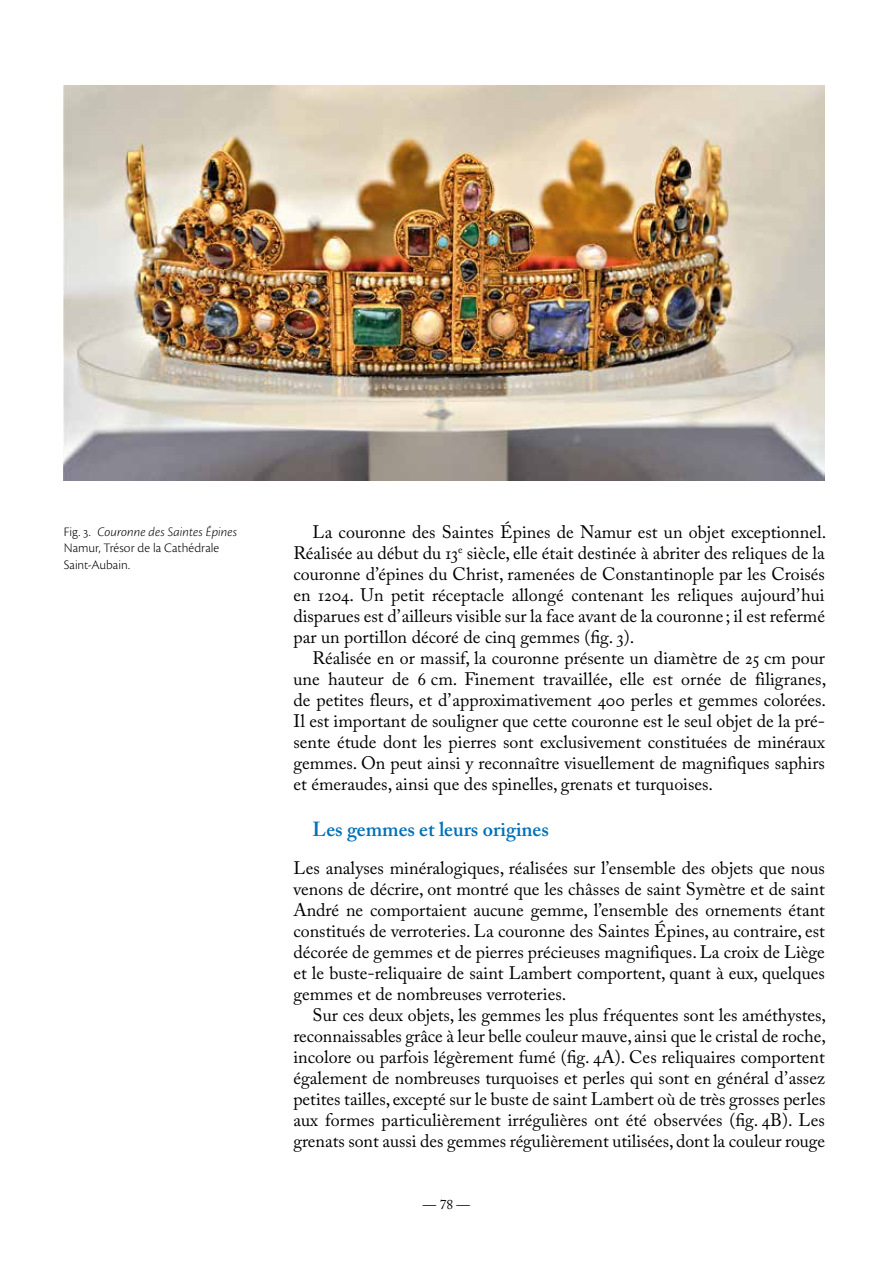
<style>
.page{position:relative;width:893px;height:1263px;background:#fff}
.page>*{position:absolute;margin:0;border:0;box-sizing:border-box;transform-origin:0 0}
.t1{font:700 20.25px "Basis Caslon UC";color:#0070b9}
.t2{font:18px/21px "Basis Caslon UC";color:#000;text-align:justify}
.t3{font:300 13.5px/16.5px "Cronos Pro";color:#000}
.t4{font:13.5px "Basis Caslon UC";color:#000}
.s1{font-style:italic}
</style>
<div class="page">
<img style="left:64px;top:85px;width:761px;height:395px">
<p class="t3" style="left:64px;top:523px;width:175px">Fig. 3. <span class="s1">Couronne des Saintes Épines<br></span>Namur, Trésor de la Cathédrale<br>Saint-Aubain.</p>
<p class="t2" style="left:293px;top:522px;width:534px;text-indent:19px">La couronne des Saintes Épines de Namur est un objet exceptionnel.<br>Réalisée au début du 13<sup>e</sup> siècle, elle était destinée à abriter des reliques de la couronne d’épines du Christ, ramenées de Constantinople par les Croisés en 1204. Un petit réceptacle allongé contenant les reliques aujourd’hui disparues est d’ailleurs visible sur la face avant de la couronne ; il est refermé par un portillon décoré de cinq gemmes (fig. 3).</p>
<p class="t2" style="left:293px;top:648px;width:534px;text-indent:19px">Réalisée en or massif, la couronne présente un diamètre de 25 cm pour une hauteur de 6 cm. Finement travaillée, elle est ornée de filigranes, de petites fleurs, et d’approximativement 400 perles et gemmes colorées.<br>Il est important de souligner que cette couronne est le seul objet de la pré&shy;sente étude dont les pierres sont exclusivement constituées de minéraux gemmes. On peut ainsi y reconnaître visuellement de magnifiques saphirs et émeraudes, ainsi que des spinelles, grenats et turquoises.</p>
<p class="t1" style="left:313px;top:817px;width:238px">Les gemmes et leurs origines</p>
<p class="t2" style="left:293px;top:858px;width:533px">Les analyses minéralogiques, réalisées sur l’ensemble des objets que nous venons de décrire, ont montré que les châsses de saint Symètre et de saint André ne comportaient aucune gemme, l’ensemble des ornements étant constitués de verroteries. La couronne des Saintes Épines, au contraire, est décorée de gemmes et de pierres précieuses magnifiques. La croix de Liège et le buste-reliquaire de saint Lambert comportent, quant à eux, quelques gemmes et de nombreuses verroteries.</p>
<p class="t2" style="left:293px;top:1005px;width:534px;text-indent:19px">Sur ces deux objets, les gemmes les plus fréquentes sont les améthystes, reconnaissables grâce à leur belle couleur mauve, ainsi que le cristal de roche, incolore ou parfois légèrement fumé (fig. 4A). Ces reliquaires comportent également de nombreuses turquoises et perles qui sont en général d’assez petites tailles, excepté sur le buste de saint Lambert où de très grosses perles aux formes particulièrement irrégulières ont été observées (fig. 4B). Les grenats sont aussi des gemmes régulièrement utilisées, dont la couleur rouge</p>
<p class="t4" style="left:423px;top:1196px;width:49px">— 78 —</p>
</div>
